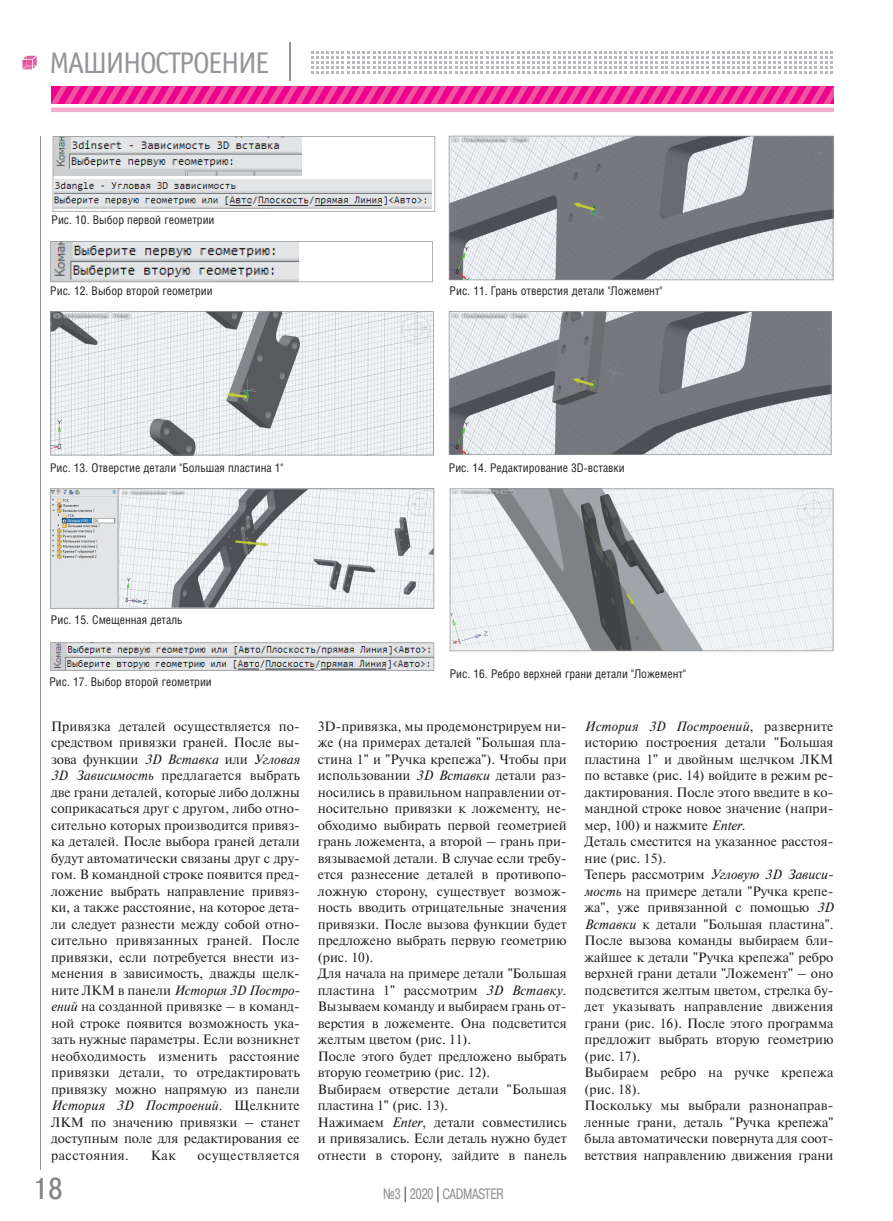
<style>
.page{position:relative;width:893px;height:1221px;background:#fff}
.page>*{position:absolute;margin:0;border:0;box-sizing:border-box;transform-origin:0 0}
.t1{font:30px "Officina Sans C";letter-spacing:-.05em;color:#939598}
.t2{font:30px "Pragmatica Cond C";color:#808285;scale:1.07 1}
.t3{font:15px "Pragmatica Cond C";color:#939598;scale:.9 1}
.t4{font:13.5px/16.5px "Newton C";color:#231f20}
.t5{font:13.5px "Newton C";letter-spacing:.035em;color:#231f20}
.t6{font:12px "Helios Cond";color:#231f20}
.s1{font-style:italic}
.s2{color:#231f20}
</style>
<div class="page">
<svg style="left:22px;top:55px;width:15px;height:15px"></svg>
<hr style="left:290px;top:42px;width:1px;height:38px;background:#939598">
<svg style="left:311px;top:51px;width:522px;height:23px"></svg>
<svg style="left:51px;top:86px;width:782px;height:18px;background:#ed2794"></svg>
<hr style="left:51px;top:108px;width:782px;height:4px;background:#f5adce">
<hr style="left:40px;top:136px;width:1px;height:1033px;background:#939598">
<svg style="left:449px;top:136px;width:384px;height:144px;background:#9ea1a6"></svg>
<svg style="left:50px;top:311px;width:384px;height:144px"></svg>
<svg style="left:449px;top:311px;width:382px;height:144px;background:#9c9ea3"></svg>
<svg style="left:50px;top:488px;width:384px;height:120px"></svg>
<svg style="left:450px;top:488px;width:383px;height:163px"></svg>
<img style="left:50px;top:642px;width:384px;height:28px">
<img style="left:50px;top:241px;width:383px;height:41px">
<svg style="left:53px;top:136px;width:382px;height:76px"></svg>
<img style="left:54px;top:180px;width:378px;height:29px">
<h1 class="t1" style="left:49px;top:51px;width:222px">МАШИНОСТРОЕНИЕ</h1>
<p class="t6" style="left:51px;top:215px;width:165px">Рис. 10. Выбор первой геометрии</p>
<p class="t6" style="left:50px;top:286px;width:164px">Рис. 12. Выбор второй геометрии</p>
<p class="t6" style="left:450px;top:287px;width:214px">Рис. 11. Грань отверстия детали "Ложемент"</p>
<p class="t6" style="left:50px;top:463px;width:235px">Рис. 13. Отверстие детали "Большая пластина 1"</p>
<p class="t6" style="left:449px;top:463px;width:178px">Рис. 14. Редактирование 3D-вставки</p>
<p class="t6" style="left:51px;top:615px;width:133px">Рис. 15. Смещенная деталь</p>
<p class="t6" style="left:49px;top:677px;width:164px">Рис. 17. Выбор второй геометрии</p>
<p class="t4" style="left:51px;top:718px;width:250px;text-align:justify">Привязка деталей осуществляется по&shy;средством привязки граней. После вы&shy;зова функции <span class="s1">3D Вставка</span> или <span class="s1">Угловая 3D Зависимость</span> предлагается выбрать две грани деталей, которые либо должны соприкасаться друг с другом, либо отно&shy;сительно которых производится привяз&shy;ка деталей. После выбора граней детали будут автоматически связаны друг с дру&shy;гом. В командной строке появится пред&shy;ложение выбрать направление привяз&shy;ки, а также расстояние, на которое дета&shy;ли следует разнести между собой отно&shy;сительно привязанных граней. После привязки, если потребуется внести из&shy;менения в зависимость, дважды щелк&shy;ните ЛКМ в панели <span class="s1">История 3D Постро&shy;ений</span> на созданной привязке – в команд&shy;ной строке появится возможность ука&shy;зать нужные параметры. Если возникнет необходимость изменить расстояние привязки детали, то отредактировать привязку можно напрямую из панели <span class="s1">История 3D Построений</span>. Щелкните ЛКМ по значению привязки – станет доступным поле для редактирования ее расстояния.</p>
<p class="t4" style="left:151px;top:1147px;width:26px">Как</p>
<p class="t5" style="left:197px;top:1150px;width:104px">осуществляется</p>
<p class="t6" style="left:450px;top:669px;width:238px">Рис. 16. Ребро верхней грани детали "Ложемент"</p>
<p class="t4" style="left:318px;top:718px;width:250px">3D-привязка, мы продемонстрируем ни&shy;же (на примерах деталей "Большая пла&shy;стина 1" и "Ручка крепежа"). Чтобы при использовании <span class="s1">3D Вставки</span> детали раз&shy;носились в правильном направлении от&shy;носительно привязки к ложементу, не&shy;обходимо выбирать первой геометрией грань ложемента, а второй – грань при&shy;вязываемой детали. В случае если требу&shy;ется разнесение деталей в противопо&shy;ложную сторону, существует возмож&shy;ность вводить отрицательные значения привязки. После вызова функции будет предложено выбрать первую геометрию (рис. 10).<br>Для начала на примере детали "Большая пластина 1" рассмотрим <span class="s1">3D Вставку</span>.<br>Вызываем команду и выбираем грань от&shy;верстия в ложементе. Она подсветится желтым цветом (рис. 11).<br>После этого будет предложено выбрать вторую геометрию (рис. 12).<br>Выбираем отверстие детали "Большая пластина 1" (рис. 13).<br>Нажимаем <span class="s1">Enter</span>, детали совместились и привязались. Если деталь нужно будет отнести в сторону, зайдите в панель</p>
<p class="t4" style="left:585px;top:718px;width:250px"><span class="s1">История 3D Построений</span>, разверните историю построения детали "Большая пластина 1" и двойным щелчком ЛКМ по вставке (рис. 14) войдите в режим ре&shy;дактирования. После этого введите в ко&shy;мандной строке новое значение (напри&shy;мер, 100) и нажмите <span class="s1">Enter</span>.<br>Деталь сместится на указанное расстоя&shy;ние (рис. 15).<br>Теперь рассмотрим <span class="s1">Угловую 3D Зависи&shy;мость</span> на примере детали "Ручка крепе&shy;жа", уже привязанной с помощью <span class="s1">3D Вставки</span> к детали "Большая пластина".<br>После вызова команды выбираем бли&shy;жайшее к детали "Ручка крепежа" ребро верхней грани детали "Ложемент" – оно подсветится желтым цветом, стрелка бу&shy;дет указывать направление движения грани (рис. 16). После этого программа предложит выбрать вторую геометрию (рис. 17).<br>Выбираем ребро на ручке крепежа (рис. 18).<br>Поскольку мы выбрали разнонаправ&shy;ленные грани, деталь "Ручка крепежа" была автоматически повернута для соот&shy;ветствия направлению движения грани</p>
<h1 class="t2" style="left:33px;top:1171px;width:29px">18</h1>
<p class="t3" style="left:383px;top:1185px;width:135px">¹3 <span class="s2">|</span> 2020 <span class="s2">|</span> CADMASTER</p>
</div>
